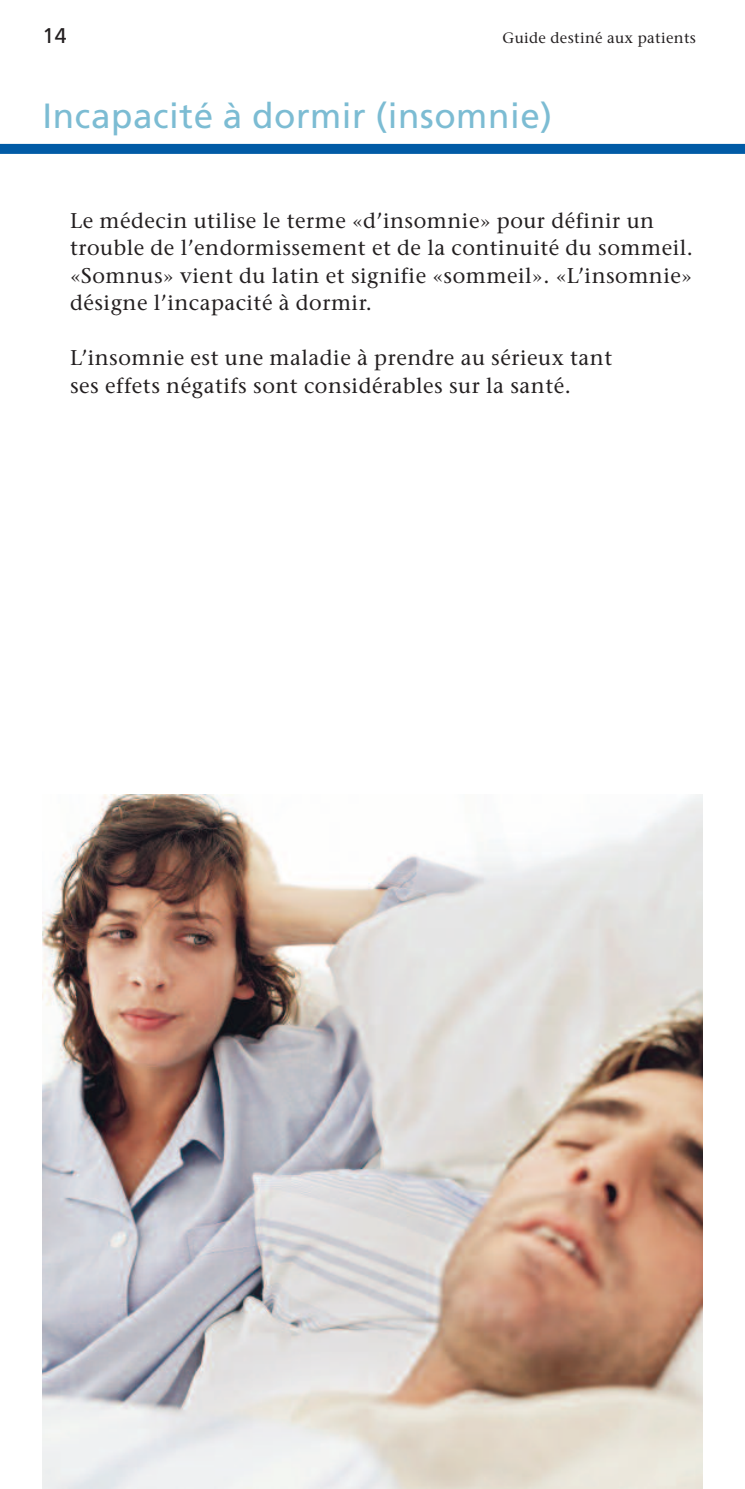
<style>
.page{position:relative;width:745px;height:1489px;background:#fff}
.page>*{position:absolute;margin:0;border:0;box-sizing:border-box;transform-origin:0 0}
.t1{font:35px "Frutiger LT Std";letter-spacing:.015em;color:#7cbcd3}
.t2{font:21.25px/27.5px "Stone Serif";letter-spacing:.025em;color:#231f20}
.t3{font:21.25px "Frutiger LT Std";color:#231f20}
.t4{font:15px "Stone Serif";letter-spacing:.025em;color:#231f20}
</style>
<div class="page">
<div style="left:0;top:144px;width:744px;height:10px;background:#015ba6"></div>
<img style="left:43px;top:794px;width:659px;height:694px">
<p class="t3" style="left:43px;top:27px;width:26px">14</p>
<p class="t4" style="left:502px;top:31px;width:195px">Guide destiné aux patients</p>
<h1 class="t1" style="left:43px;top:101px;width:510px">Incapacité à dormir (insomnie)</h1>
<p class="t2" style="left:70px;top:209px;width:624px">Le médecin utilise le terme «d’insomnie» pour définir un trouble de l’endormissement et de la continuité du sommeil. «Somnus» vient du latin et signifie «sommeil». «L’insomnie» désigne l’incapacité à dormir.</p>
<p class="t2" style="left:70px;top:346px;width:543px">L’insomnie est une maladie à prendre au sérieux tant ses effets négatifs sont considérables sur la santé.</p>
</div>
